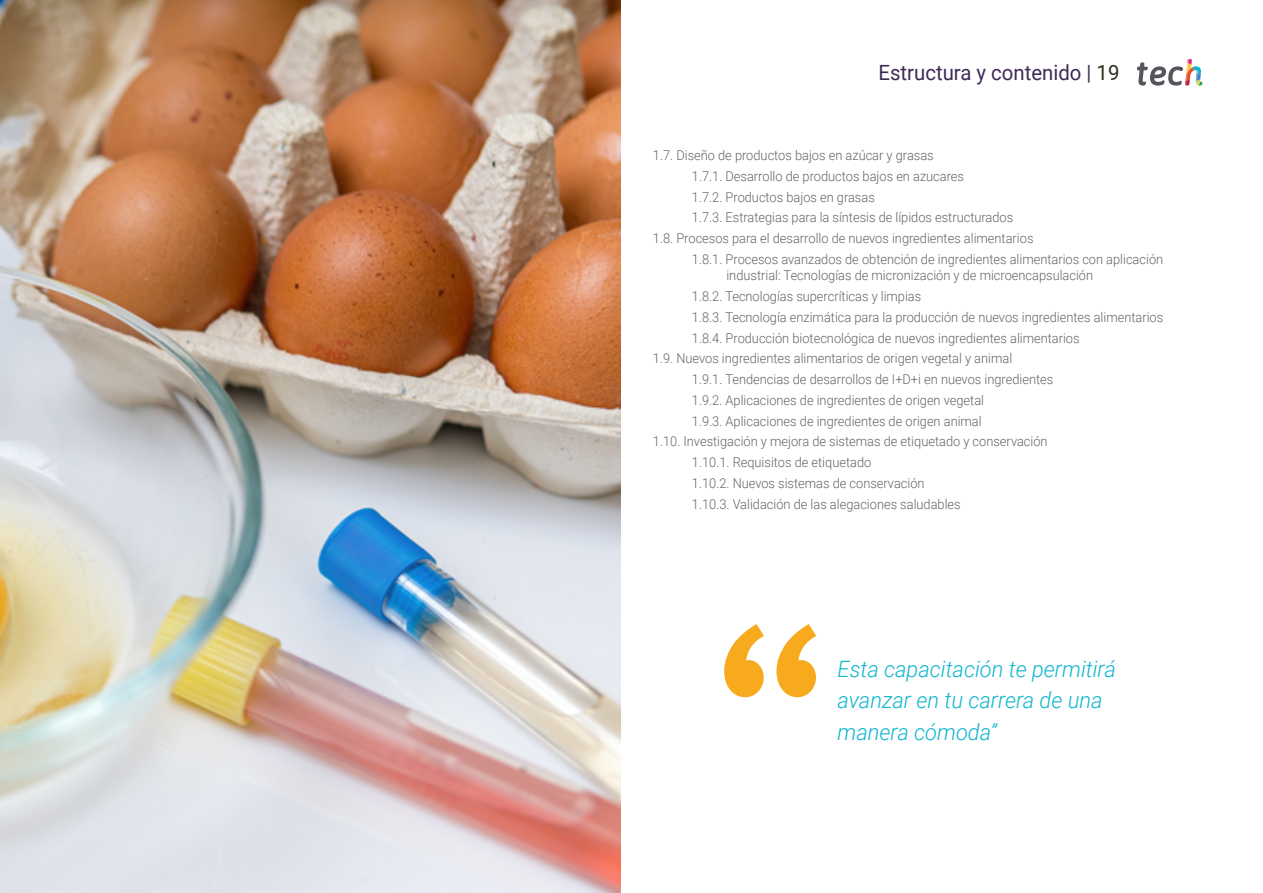
<style>
.page{position:relative;width:1263px;height:893px;background:#fff}
.page>*{position:absolute;margin:0;border:0;box-sizing:border-box;transform-origin:0 0}
.t1{font:italic 300 22.5px/31.5px "Roboto";color:#0fb6cf}
.t2{font:21px "Roboto";color:#3d2b56}
.t3{font:300 13.5px "Roboto";color:#61646a;scale:.95 1}
.s1{color:#312e20}
</style>
<div class="page">
<svg style="left:724px;top:624px;width:92px;height:73px"></svg>
<svg style="left:1137px;top:59px;width:65px;height:27px"></svg>
<img style="left:0;top:0;width:621px;height:893px">
<h2 class="t2" style="left:878px;top:57px;width:242px">Estructura y contenido | <span class="s1">19</span></h2>
<p class="t3" style="left:653px;top:146px;width:297px">1.7. Diseño de productos bajos en azúcar y grasas</p>
<p class="t3" style="left:692px;top:167px;width:288px">1.7.1. Desarrollo de productos bajos en azucares</p>
<p class="t3" style="left:692px;top:187px;width:194px">1.7.2. Productos bajos en grasas</p>
<p class="t3" style="left:692px;top:208px;width:340px">1.7.3. Estrategias para la síntesis de lípidos estructurados</p>
<p class="t3" style="left:653px;top:229px;width:402px">1.8. Procesos para el desarrollo de nuevos ingredientes alimentarios</p>
<p class="t3" style="left:692px;top:249px;width:498px">1.8.1. Procesos avanzados de obtención de ingredientes alimentarios con aplicación</p>
<p class="t3" style="left:726px;top:266px;width:387px">industrial: Tecnologías de micronización y de microencapsulación</p>
<p class="t3" style="left:692px;top:287px;width:243px">1.8.2. Tecnologías supercríticas y limpias</p>
<p class="t3" style="left:692px;top:307px;width:498px">1.8.3. Tecnología enzimática para la producción de nuevos ingredientes alimentarios</p>
<p class="t3" style="left:692px;top:328px;width:410px">1.8.4. Producción biotecnológica de nuevos ingredientes alimentarios</p>
<p class="t3" style="left:653px;top:349px;width:380px">1.9. Nuevos ingredientes alimentarios de origen vegetal y animal</p>
<p class="t3" style="left:692px;top:370px;width:382px">1.9.1. Tendencias de desarrollos de I+D+i en nuevos ingredientes</p>
<p class="t3" style="left:692px;top:390px;width:309px">1.9.2. Aplicaciones de ingredientes de origen vegetal</p>
<p class="t3" style="left:692px;top:411px;width:306px">1.9.3. Aplicaciones de ingredientes de origen animal</p>
<p class="t3" style="left:653px;top:432px;width:417px">1.10. Investigación y mejora de sistemas de etiquetado y conservación</p>
<p class="t3" style="left:692px;top:453px;width:190px">1.10.1. Requisitos de etiquetado</p>
<p class="t3" style="left:692px;top:473px;width:246px">1.10.2. Nuevos sistemas de conservación</p>
<p class="t3" style="left:692px;top:494px;width:284px">1.10.3. Validación de las alegaciones saludables</p>
<h1 class="t1" style="left:837px;top:652px;width:280px">Esta capacitación te permitirá avanzar en tu carrera de una manera cómoda”</h1>
</div>
